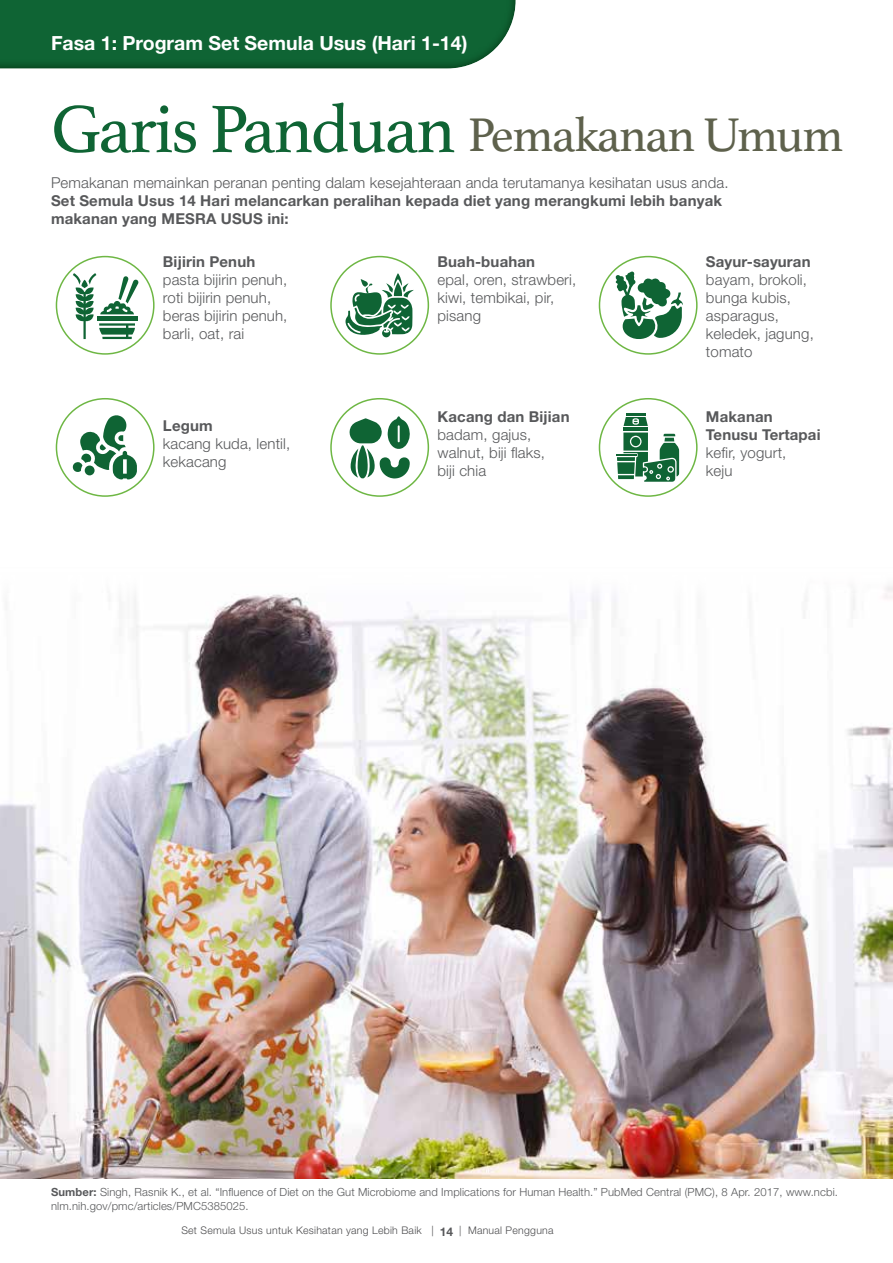
<style>
.page{position:relative;width:893px;height:1263px;background:#fff}
.page>*{position:absolute;margin:0;border:0;box-sizing:border-box;transform-origin:0 0}
.t1{font:49.5px "Athelas";letter-spacing:-.03em;color:#5e614c}
.t2{font:700 19.5px "Helvetica Neue LT Std";color:#fff}
.t3{font:300 15px/18px "Helvetica Neue LT Std";letter-spacing:.01em;color:#58595b}
.t4{font:700 15px/18px "Helvetica Neue LT Std";letter-spacing:.01em;color:#58595b}
.t5{font:300 11.25px/13.5px "Helvetica Neue LT Std";letter-spacing:.01em;color:#58595b}
.t6{font:300 10.5px "Helvetica Neue LT Std";letter-spacing:.025em;color:#4d4d4f}
.s1{font-size:70.5px;color:#0f6434}
.s2{font-weight:700}
.s3{font-weight:700;font-size:12px;color:#58595b}
</style>
<div class="page">
<img style="left:0;top:586px;width:893px;height:592px">
<div style="left:56px;top:256px;width:99px;height:99px;border:2px solid #6eb744;border-radius:50%"></div>
<div style="left:56px;top:398px;width:99px;height:99px;border:2px solid #6eb744;border-radius:50%"></div>
<div style="left:330px;top:256px;width:99px;height:99px;border:2px solid #6eb744;border-radius:50%"></div>
<div style="left:330px;top:398px;width:99px;height:99px;border:2px solid #6eb744;border-radius:50%"></div>
<div style="left:599px;top:256px;width:99px;height:99px;border:2px solid #6eb744;border-radius:50%"></div>
<div style="left:599px;top:398px;width:99px;height:99px;border:2px solid #6eb744;border-radius:50%"></div>
<svg style="left:345px;top:273px;width:69px;height:65px"></svg>
<svg style="left:73px;top:273px;width:66px;height:66px"></svg>
<svg style="left:615px;top:271px;width:68px;height:68px"></svg>
<hr style="left:623px;top:427px;width:25px;height:4px;background:#0f6434">
<hr style="left:626px;top:413px;width:19px;height:3px;background:#0f6434">
<svg style="left:616px;top:432px;width:63px;height:50px"></svg>
<div style="left:631px;top:437px;width:9px;height:9px;background:#0f6434;border-radius:50%"></div>
<svg style="left:624px;top:417px;width:24px;height:9px"></svg>
<svg style="left:72px;top:415px;width:65px;height:64px"></svg>
<svg style="left:349px;top:416px;width:61px;height:63px"></svg>
<div style="left:0;top:0;width:517px;height:69px;background:#0f6434"></div>
<h2 class="t2" style="left:51px;top:31px;width:418px">Fasa 1: Program Set Semula Usus (Hari 1-14)</h2>
<h1 class="t1" style="left:51px;top:96px;width:794px"><span class="s1">Garis Panduan</span> Pemakanan Umum</h1>
<p class="t3" style="left:51px;top:173px;width:679px">Pemakanan memainkan peranan penting dalam kesejahteraan anda terutamanya kesihatan usus anda.</p>
<p class="t4" style="left:51px;top:191px;width:672px">Set Semula Usus 14 Hari melancarkan peralihan kepada diet yang merangkumi lebih banyak makanan yang MESRA USUS ini:</p>
<p class="t4" style="left:163px;top:252px;width:94px">Bijirin Penuh</p>
<p class="t3" style="left:163px;top:270px;width:126px">pasta bijirin penuh, roti bijirin penuh, beras bijirin penuh, barli, oat, rai</p>
<p class="t4" style="left:706px;top:252px;width:106px">Sayur-sayuran</p>
<p class="t3" style="left:706px;top:270px;width:109px">bayam, brokoli, bunga kubis, asparagus, keledek, jagung, tomato</p>
<p class="t4" style="left:437px;top:252px;width:99px">Buah-buahan</p>
<p class="t3" style="left:437px;top:270px;width:140px">epal, oren, strawberi, kiwi, tembikai, pir, pisang</p>
<p class="t4" style="left:163px;top:417px;width:51px">Legum</p>
<p class="t3" style="left:163px;top:435px;width:129px">kacang kuda, lentil, kekacang</p>
<p class="t4" style="left:437px;top:407px;width:134px">Kacang dan Bijian</p>
<p class="t3" style="left:437px;top:425px;width:109px">badam, gajus, walnut, biji flaks, biji chia</p>
<p class="t4" style="left:706px;top:407px;width:116px">Makanan<br>Tenusu Tertapai</p>
<p class="t3" style="left:706px;top:443px;width:82px">kefir, yogurt, keju</p>
<p class="t5" style="left:51px;top:1185px;width:788px"><span class="s2">Sumber:</span> Singh, Rasnik K., et al. “Influence of Diet on the Gut Microbiome and Implications for Human Health.” PubMed Central (PMC), 8 Apr. 2017, www.ncbi. nlm.nih.gov/pmc/articles/PMC5385025.</p>
<p class="t6" style="left:181px;top:1224px;width:374px">Set Semula Usus untuk Kesihatan yang Lebih Baik | <span class="s3">14</span> | Manual Pengguna</p>
</div>
